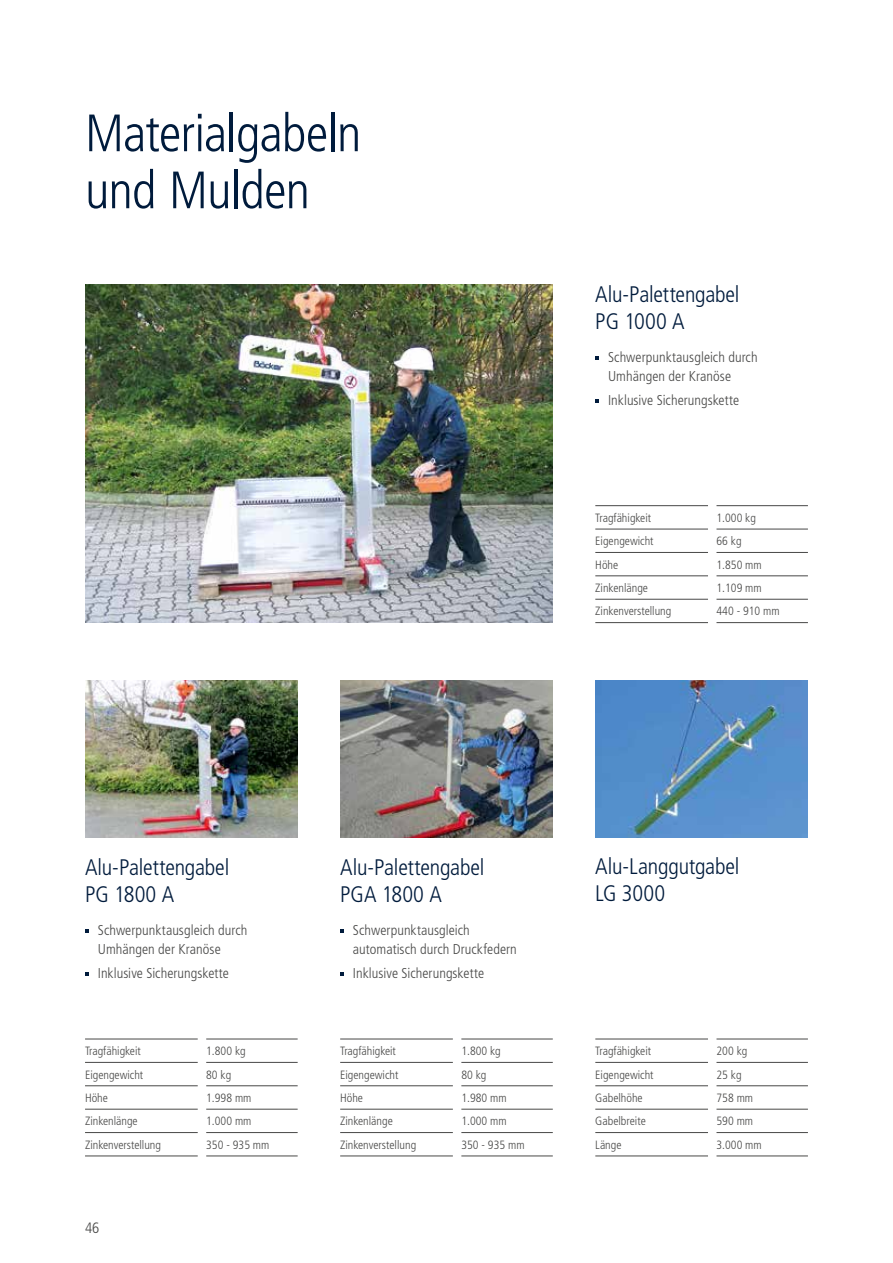
<style>
.page{position:relative;width:893px;height:1263px;background:#fff}
.page>*{position:absolute;margin:0;border:0;box-sizing:border-box;transform-origin:0 0}
.t1{font:300 condensed 52.5px/57px "Frutiger LT Pro";letter-spacing:-.015em;color:#001b3c}
.t2{font:300 condensed 22.5px/27px "Frutiger LT Pro";letter-spacing:-.01em;color:#001b3c}
.t3{font:300 condensed 15px "Frutiger LT Pro";color:#484847}
.t4{font:300 condensed 14.25px/19.5px "Frutiger LT Pro";letter-spacing:.005em;color:#484847}
.t5{font:300 condensed 12px "Frutiger LT Pro";color:#484847}
</style>
<div class="page">
<img style="left:595px;top:680px;width:213px;height:158px">
<svg style="left:340px;top:929px;width:4px;height:4px"></svg>
<svg style="left:340px;top:972px;width:4px;height:4px"></svg>
<img style="left:340px;top:680px;width:213px;height:158px">
<hr style="left:340px;top:1039px;width:113px;height:1px;background:#484847">
<hr style="left:461px;top:1039px;width:92px;height:1px;background:#484847">
<hr style="left:340px;top:1062px;width:113px;height:1px;background:#484847">
<hr style="left:461px;top:1062px;width:92px;height:1px;background:#484847">
<hr style="left:340px;top:1085px;width:113px;height:1px;background:#484847">
<hr style="left:461px;top:1085px;width:92px;height:1px;background:#484847">
<hr style="left:340px;top:1109px;width:113px;height:1px;background:#484847">
<hr style="left:340px;top:1132px;width:113px;height:1px;background:#484847">
<hr style="left:340px;top:1155px;width:113px;height:1px;background:#484847">
<hr style="left:461px;top:1109px;width:92px;height:1px;background:#484847">
<hr style="left:461px;top:1132px;width:92px;height:1px;background:#484847">
<hr style="left:461px;top:1155px;width:92px;height:1px;background:#484847">
<hr style="left:595px;top:1039px;width:113px;height:1px;background:#484847">
<hr style="left:716px;top:1039px;width:92px;height:1px;background:#484847">
<hr style="left:595px;top:1062px;width:113px;height:1px;background:#484847">
<hr style="left:716px;top:1062px;width:92px;height:1px;background:#484847">
<hr style="left:595px;top:1085px;width:113px;height:1px;background:#484847">
<hr style="left:716px;top:1085px;width:92px;height:1px;background:#484847">
<hr style="left:595px;top:1109px;width:113px;height:1px;background:#484847">
<hr style="left:595px;top:1132px;width:113px;height:1px;background:#484847">
<hr style="left:595px;top:1155px;width:113px;height:1px;background:#484847">
<hr style="left:716px;top:1109px;width:92px;height:1px;background:#484847">
<hr style="left:716px;top:1132px;width:92px;height:1px;background:#484847">
<hr style="left:716px;top:1155px;width:92px;height:1px;background:#484847">
<svg style="left:85px;top:929px;width:4px;height:3px"></svg>
<svg style="left:85px;top:972px;width:4px;height:4px"></svg>
<img style="left:85px;top:680px;width:213px;height:158px">
<svg style="left:595px;top:356px;width:4px;height:4px"></svg>
<svg style="left:595px;top:399px;width:4px;height:4px"></svg>
<img style="left:85px;top:285px;width:468px;height:338px">
<hr style="left:85px;top:1039px;width:113px;height:1px;background:#484847">
<hr style="left:206px;top:1039px;width:92px;height:1px;background:#484847">
<hr style="left:85px;top:1062px;width:113px;height:1px;background:#484847">
<hr style="left:206px;top:1062px;width:92px;height:1px;background:#484847">
<hr style="left:85px;top:1085px;width:113px;height:1px;background:#484847">
<hr style="left:206px;top:1085px;width:92px;height:1px;background:#484847">
<hr style="left:85px;top:1109px;width:113px;height:1px;background:#484847">
<hr style="left:85px;top:1132px;width:113px;height:1px;background:#484847">
<hr style="left:85px;top:1155px;width:113px;height:1px;background:#484847">
<hr style="left:206px;top:1109px;width:92px;height:1px;background:#484847">
<hr style="left:206px;top:1132px;width:92px;height:1px;background:#484847">
<hr style="left:206px;top:1155px;width:92px;height:1px;background:#484847">
<hr style="left:595px;top:505px;width:113px;height:1px;background:#484847">
<hr style="left:716px;top:505px;width:92px;height:1px;background:#484847">
<hr style="left:595px;top:529px;width:113px;height:1px;background:#484847">
<hr style="left:716px;top:529px;width:92px;height:1px;background:#484847">
<hr style="left:595px;top:552px;width:113px;height:1px;background:#484847">
<hr style="left:716px;top:552px;width:92px;height:1px;background:#484847">
<hr style="left:595px;top:575px;width:113px;height:1px;background:#484847">
<hr style="left:595px;top:599px;width:113px;height:1px;background:#484847">
<hr style="left:595px;top:622px;width:113px;height:1px;background:#484847">
<hr style="left:716px;top:575px;width:92px;height:1px;background:#484847">
<hr style="left:716px;top:599px;width:92px;height:1px;background:#484847">
<hr style="left:716px;top:622px;width:92px;height:1px;background:#484847">
<h1 class="t1" style="left:85px;top:105px;width:278px">Materialgabeln und Mulden</h1>
<h2 class="t2" style="left:595px;top:281px;width:146px">Alu-Palettengabel<br>PG 1000 A</h2>
<p class="t4" style="left:608px;top:347px;width:151px">Schwerpunktausgleich durch<br>Umhängen der Kranöse</p>
<p class="t4" style="left:608px;top:390px;width:133px">Inklusive Sicherungskette</p>
<p class="t5" style="left:595px;top:511px;width:57px">Tragfähigkeit</p>
<p class="t5" style="left:716px;top:511px;width:41px">1.000 kg</p>
<p class="t5" style="left:595px;top:534px;width:60px">Eigengewicht</p>
<p class="t5" style="left:716px;top:534px;width:27px">66 kg</p>
<p class="t5" style="left:595px;top:558px;width:24px">Höhe</p>
<p class="t5" style="left:716px;top:558px;width:47px">1.850 mm</p>
<p class="t5" style="left:595px;top:581px;width:54px">Zinkenlänge</p>
<p class="t5" style="left:716px;top:581px;width:47px">1.109 mm</p>
<p class="t5" style="left:595px;top:604px;width:78px">Zinkenverstellung</p>
<p class="t5" style="left:716px;top:604px;width:65px">440 - 910 mm</p>
<h2 class="t2" style="left:85px;top:854px;width:146px">Alu-Palettengabel<br>PG 1800 A</h2>
<p class="t4" style="left:98px;top:920px;width:151px">Schwerpunktausgleich durch<br>Umhängen der Kranöse</p>
<p class="t4" style="left:98px;top:963px;width:133px">Inklusive Sicherungskette</p>
<p class="t5" style="left:85px;top:1044px;width:57px">Tragfähigkeit</p>
<p class="t5" style="left:206px;top:1044px;width:41px">1.800 kg</p>
<p class="t5" style="left:85px;top:1067px;width:60px">Eigengewicht</p>
<p class="t5" style="left:206px;top:1067px;width:27px">80 kg</p>
<p class="t5" style="left:85px;top:1091px;width:24px">Höhe</p>
<p class="t5" style="left:206px;top:1091px;width:47px">1.998 mm</p>
<p class="t5" style="left:85px;top:1114px;width:54px">Zinkenlänge</p>
<p class="t5" style="left:206px;top:1114px;width:47px">1.000 mm</p>
<p class="t5" style="left:85px;top:1138px;width:78px">Zinkenverstellung</p>
<p class="t5" style="left:206px;top:1138px;width:65px">350 - 935 mm</p>
<p class="t3" style="left:85px;top:1219px;width:16px">46</p>
<h2 class="t2" style="left:340px;top:854px;width:146px">Alu-Palettengabel<br>PGA 1800 A</h2>
<p class="t4" style="left:353px;top:920px;width:165px">Schwerpunktausgleich automatisch durch Druckfedern</p>
<p class="t4" style="left:353px;top:964px;width:133px">Inklusive Sicherungskette</p>
<p class="t5" style="left:340px;top:1044px;width:57px">Tragfähigkeit</p>
<p class="t5" style="left:461px;top:1044px;width:41px">1.800 kg</p>
<p class="t5" style="left:340px;top:1067px;width:60px">Eigengewicht</p>
<p class="t5" style="left:461px;top:1067px;width:27px">80 kg</p>
<p class="t5" style="left:340px;top:1091px;width:24px">Höhe</p>
<p class="t5" style="left:461px;top:1091px;width:47px">1.980 mm</p>
<p class="t5" style="left:340px;top:1114px;width:54px">Zinkenlänge</p>
<p class="t5" style="left:461px;top:1114px;width:47px">1.000 mm</p>
<p class="t5" style="left:340px;top:1138px;width:78px">Zinkenverstellung</p>
<p class="t5" style="left:461px;top:1138px;width:65px">350 - 935 mm</p>
<h2 class="t2" style="left:595px;top:853px;width:146px">Alu-Langgutgabel<br>LG 3000</h2>
<p class="t5" style="left:595px;top:1044px;width:57px">Tragfähigkeit</p>
<p class="t5" style="left:716px;top:1044px;width:32px">200 kg</p>
<p class="t5" style="left:595px;top:1067px;width:60px">Eigengewicht</p>
<p class="t5" style="left:716px;top:1067px;width:27px">25 kg</p>
<p class="t5" style="left:595px;top:1091px;width:49px">Gabelhöhe</p>
<p class="t5" style="left:716px;top:1091px;width:38px">758 mm</p>
<p class="t5" style="left:595px;top:1114px;width:52px">Gabelbreite</p>
<p class="t5" style="left:716px;top:1114px;width:38px">590 mm</p>
<p class="t5" style="left:595px;top:1138px;width:28px">Länge</p>
<p class="t5" style="left:716px;top:1138px;width:47px">3.000 mm</p>
</div>
